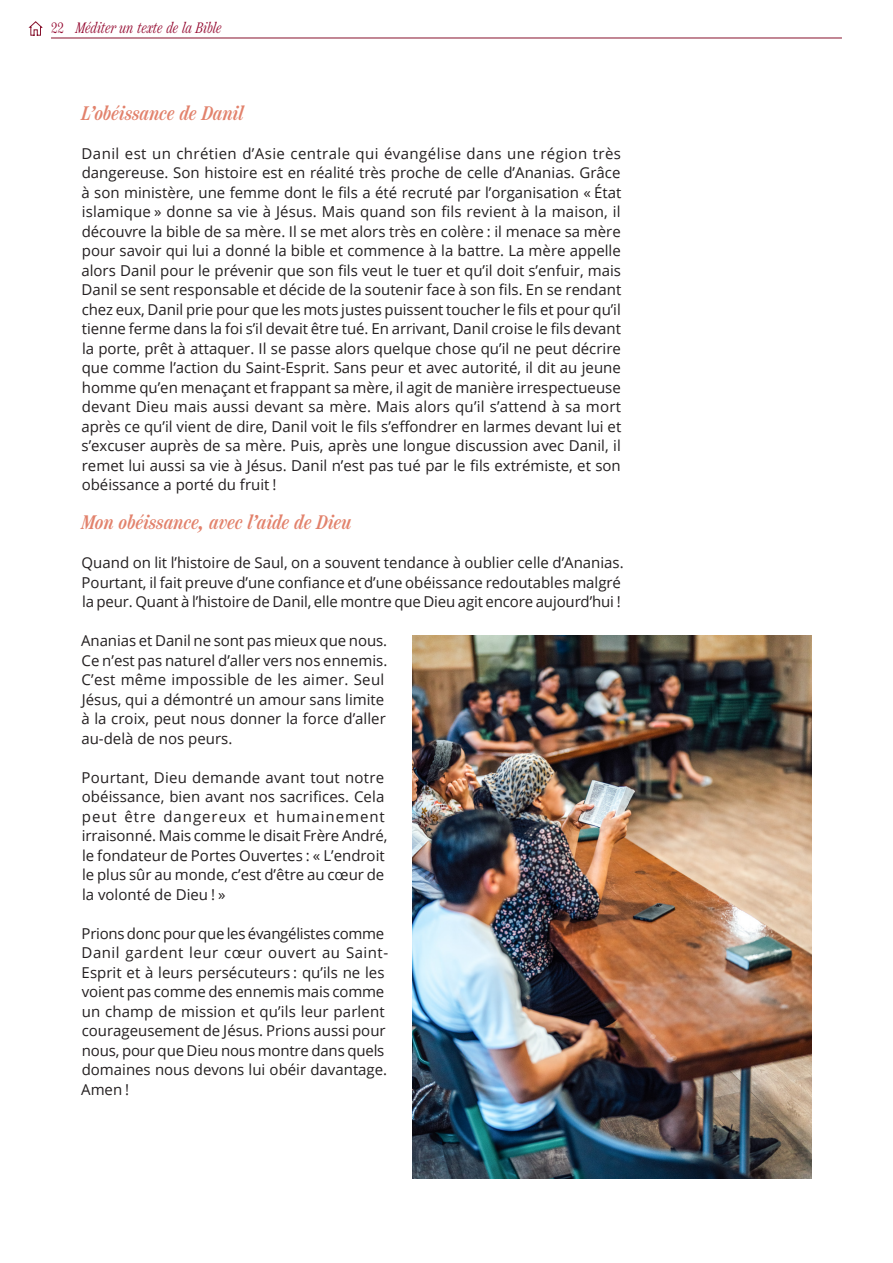
<style>
.page{position:relative;width:893px;height:1263px;background:#fff}
.page>*{position:absolute;margin:0;border:0;box-sizing:border-box;transform-origin:0 0}
.Fließtext{font:italic 500 19.5px "Scotch Text Comp";color:#e2826c}
.Fließtext-2{font:15px/19.5px "Open Sans";color:#231f20}
.t1{font:italic 300 15px "Scotch Text Comp";color:#950a31}
.s1{font-style:normal}
</style>
<div class="page">
<hr style="left:51px;top:38px;width:791px;height:1px;background:#86112c">
<svg style="left:28px;top:21px;width:15px;height:15px"></svg>
<img style="left:412px;top:635px;width:400px;height:543px">
<p class="t1" style="left:51px;top:19px;width:172px"><span class="s1">22</span> Méditer un texte de la Bible</p>
<p class="Fließtext" style="left:81px;top:102px;width:164px">L’obéissance de Danil</p>
<p class="Fließtext-2" style="left:81px;top:143px;width:541px;text-align:justify">Danil est un chrétien d’Asie centrale qui évangélise dans une région très dangereuse. Son histoire est en réalité très proche de celle d’Ananias. Grâce à son ministère, une femme dont le fils a été recruté par l’organisation « État islamique » donne sa vie à Jésus. Mais quand son fils revient à la maison, il découvre la bible de sa mère. Il se met alors très en colère : il menace sa mère pour savoir qui lui a donné la bible et commence à la battre. La mère appelle alors Danil pour le prévenir que son fils veut le tuer et qu’il doit s’enfuir, mais Danil se sent responsable et décide de la soutenir face à son fils. En se rendant chez eux, Danil prie pour que les mots justes puissent toucher le fils et pour qu’il tienne ferme dans la foi s’il devait être tué. En arrivant, Danil croise le fils devant la porte, prêt à attaquer. Il se passe alors quelque chose qu’il ne peut décrire que comme l’action du Saint-Esprit. Sans peur et avec autorité, il dit au jeune homme qu’en menaçant et frappant sa mère, il agit de manière irrespectueuse devant Dieu mais aussi devant sa mère. Mais alors qu’il s’attend à sa mort après ce qu’il vient de dire, Danil voit le fils s’effondrer en larmes devant lui et s’excuser auprès de sa mère. Puis, après une longue discussion avec Danil, il remet lui aussi sa vie à Jésus. Danil n’est pas tué par le fils extrémiste, et son obéissance a porté du fruit !</p>
<p class="Fließtext" style="left:81px;top:511px;width:272px">Mon obéissance, avec l’aide de Dieu</p>
<p class="Fließtext-2" style="left:82px;top:553px;width:544px">Quand on lit l’histoire de Saul, on a souvent tendance à oublier celle d’Ananias.<br>Pourtant, il fait preuve d’une confiance et d’une obéissance redoutables malgré la peur. Quant à l’histoire de Danil, elle montre que Dieu agit encore aujourd’hui !</p>
<p class="Fließtext-2" style="left:81px;top:631px;width:308px">Ananias et Danil ne sont pas mieux que nous.<br>Ce n’est pas naturel d’aller vers nos ennemis.<br>C’est même impossible de les aimer. Seul Jésus, qui a démontré un amour sans limite à la croix, peut nous donner la force d’aller au-delà de nos peurs.</p>
<p class="Fließtext-2" style="left:82px;top:767px;width:307px">Pourtant, Dieu demande avant tout notre obéissance, bien avant nos sacrifices. Cela peut être dangereux et humainement irraisonné. Mais comme le disait Frère André, le fondateur de Portes Ouvertes : « L’endroit le plus sûr au monde, c’est d’être au cœur de la volonté de Dieu ! »</p>
<p class="Fließtext-2" style="left:81px;top:923px;width:308px">Prions donc pour que les évangélistes comme Danil gardent leur cœur ouvert au Saint-Esprit et à leurs persécuteurs : qu’ils ne les voient pas comme des ennemis mais comme un champ de mission et qu’ils leur parlent courageusement de Jésus. Prions aussi pour nous, pour que Dieu nous montre dans quels domaines nous devons lui obéir davantage.<br>Amen !</p>
</div>
